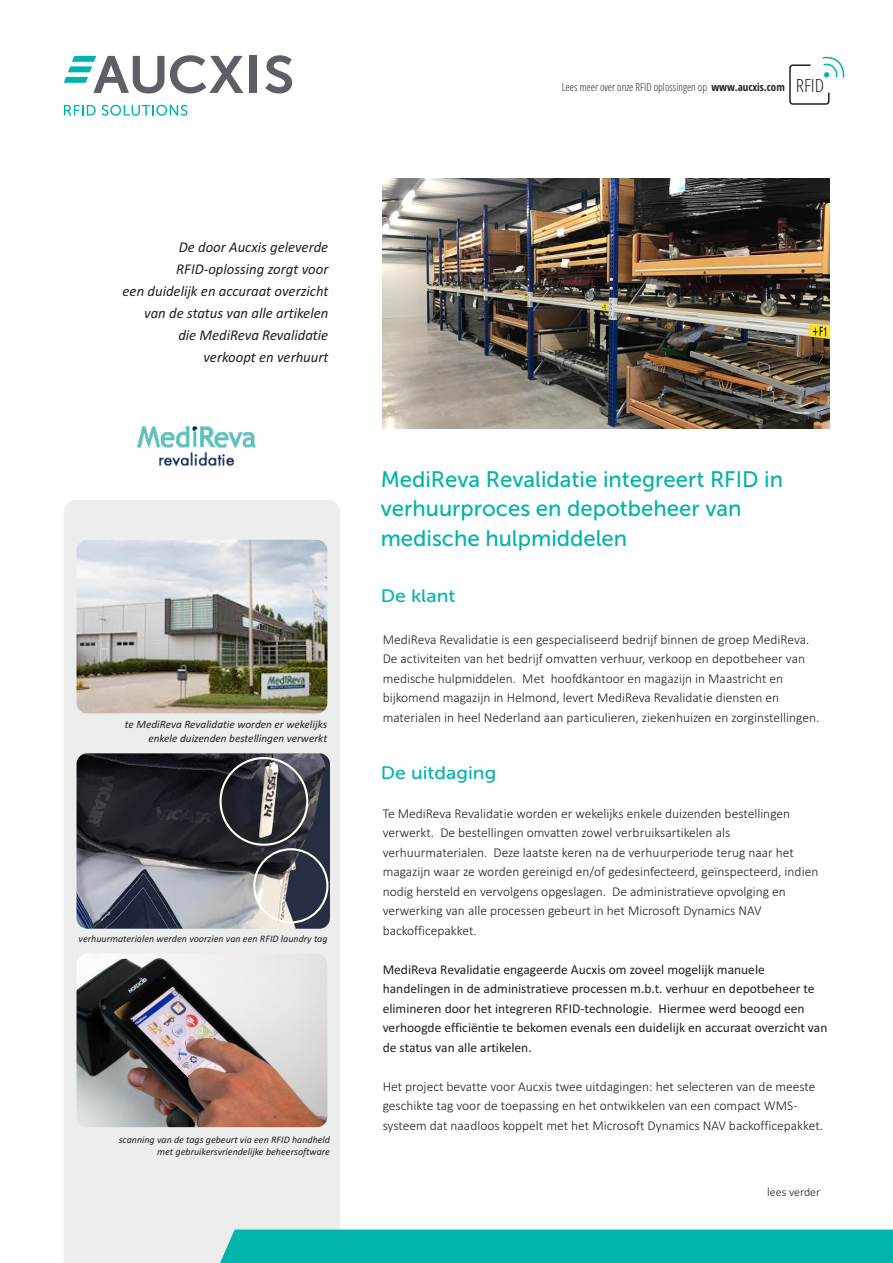
<style>
.page{position:relative;width:893px;height:1263px;background:#fff}
.page>*{position:absolute;margin:0;border:0;box-sizing:border-box;transform-origin:0 0}
.t1{font:22.35px/29.5px "Museo Sans 500";color:#00b4ab}
.t2{font:18px "Museo Sans 500";color:#00b4ab;scale:1.08 1}
.t3{font:italic 15px/21.9px "Calibri";color:#231f20;text-align:right}
.t4{font:300 13.5px/19.5px "Calibri";color:#231f20}
.t5{font:13.5px/19.5px "Calibri";color:#231f20}
.t6{font:300 12px "Calibri";color:#231f20}
.t7{font:italic 11.25px/13.8px "Calibri";color:#231f20;text-align:right}
.t8{font:300 condensed 10.95px "Open Sans";color:#231f20}
.t9{font:italic 10.05px/12.1px "Calibri";color:#231f20;text-align:right}
.s1{font-weight:700}
.s2{font-size:18.15px}
</style>
<div class="page">
<div style="left:64px;top:500px;width:276px;height:763px;background:#eceded"></div>
<div style="left:219px;top:1229px;width:674px;height:34px;background:#00b4ab"></div>
<img style="left:77px;top:540px;width:250px;height:173px;border-radius:11px">
<img style="left:77px;top:753px;width:253px;height:176px;border-radius:11px">
<img style="left:77px;top:953px;width:250px;height:174px;border-radius:11px">
<div style="left:250px;top:56px;width:7px;height:37px;background:#5d6167"></div>
<svg style="left:265px;top:55px;width:27px;height:39px"></svg>
<svg style="left:64px;top:55px;width:179px;height:39px"></svg>
<svg style="left:64px;top:105px;width:32px;height:11px"></svg>
<svg style="left:102px;top:105px;width:85px;height:11px"></svg>
<div style="left:789px;top:64px;width:40px;height:41px;border:1px solid #231f20;border-radius:3px"></div>
<div style="left:807px;top:57px;width:36px;height:36px;background:#fff;border-radius:50%"></div>
<svg style="left:822px;top:56px;width:23px;height:22px"></svg>
<img style="left:137px;top:426px;width:119px;height:41px">
<div style="left:219px;top:757px;width:89px;height:89px;border:2px solid #fffffa;border-radius:50%"></div>
<div style="left:253px;top:848px;width:75px;height:75px;border:2px solid #fffffa;border-radius:50%"></div>
<img style="left:383px;top:179px;width:446px;height:250px">
<p class="t8" style="left:562px;top:82px;width:264px">Lees meer over onze RFID oplossingen op <span class="s1">www.aucxis.com</span> <span class="s2">RFID</span></p>
<p class="t3" style="left:123px;top:237px;width:207px">De door Aucxis geleverde<br>RFID-oplossing zorgt voor<br>een duidelijk en accuraat overzicht van de status van alle artikelen die MediReva Revalidatie verkoopt en verhuurt</p>
<p class="t7" style="left:125px;top:718px;width:204px">te MediReva Revalidatie worden er wekelijks enkele duizenden bestellingen verwerkt</p>
<p class="t9" style="left:79px;top:934px;width:250px">verhuurmaterialen werden voorzien van een RFID laundry tag</p>
<p class="t9" style="left:119px;top:1134px;width:213px">scanning van de tags gebeurt via een RFID handheld met gebruikersvriendelijke beheersoftware</p>
<h1 class="t1" style="left:381px;top:466px;width:404px">MediReva Revalidatie integreert RFID in verhuurproces en depotbeheer van medische hulpmiddelen</h1>
<h2 class="t2" style="left:381px;top:589px;width:71px">De klant</h2>
<p class="t4" style="left:383px;top:631px;width:438px">MediReva Revalidatie is een gespecialiseerd bedrijf binnen de groep MediReva.<br>De activiteiten van het bedrijf omvatten verhuur, verkoop en depotbeheer van medische hulpmiddelen. Met hoofdkantoor en magazijn in Maastricht en bijkomend magazijn in Helmond, levert MediReva Revalidatie diensten en materialen in heel Nederland aan particulieren, ziekenhuizen en zorginstellingen.</p>
<h2 class="t2" style="left:381px;top:765px;width:108px">De uitdaging</h2>
<p class="t4" style="left:383px;top:804px;width:437px">Te MediReva Revalidatie worden er wekelijks enkele duizenden bestellingen verwerkt. De bestellingen omvatten zowel verbruiksartikelen als verhuurmaterialen. Deze laatste keren na de verhuurperiode terug naar het magazijn waar ze worden gereinigd en/of gedesinfecteerd, geïnspecteerd, indien nodig hersteld en vervolgens opgeslagen. De administratieve opvolging en verwerking van alle processen gebeurt in het Microsoft Dynamics NAV backofficepakket.</p>
<p class="t5" style="left:383px;top:960px;width:446px">MediReva Revalidatie engageerde Aucxis om zoveel mogelijk manuele handelingen in de administratieve processen m.b.t. verhuur en depotbeheer te elimineren door het integreren RFID-technologie. Hiermee werd beoogd een verhoogde efficiëntie te bekomen evenals een duidelijk en accuraat overzicht van de status van alle artikelen.</p>
<p class="t4" style="left:383px;top:1077px;width:442px">Het project bevatte voor Aucxis twee uitdagingen: het selecteren van de meeste geschikte tag voor de toepassing en het ontwikkelen van een compact WMS&shy;systeem dat naadloos koppelt met het Microsoft Dynamics NAV backofficepakket.</p>
<p class="t6" style="left:767px;top:1187px;width:55px">lees verder</p>
</div>
